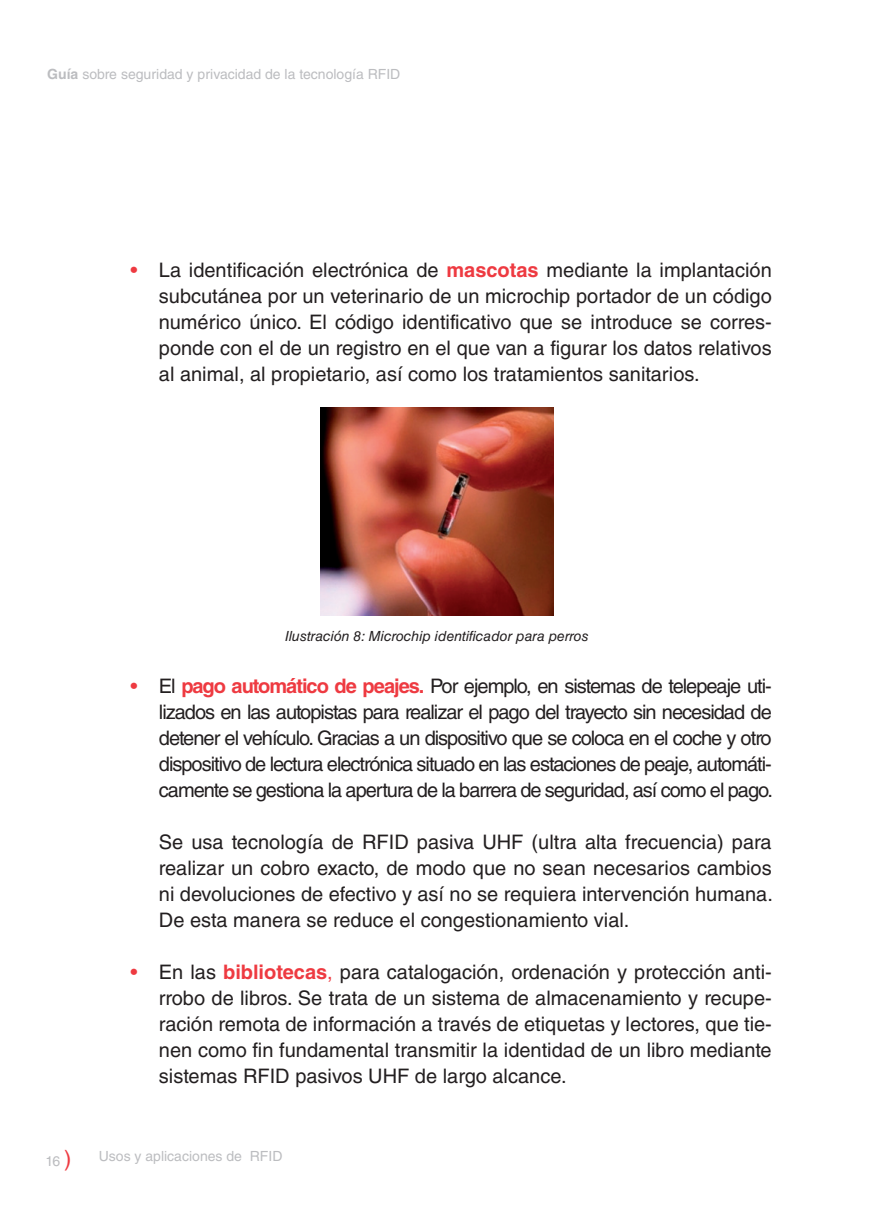
<style>
.page{position:relative;width:874px;height:1225px;background:#fff}
.page>*{position:absolute;margin:0;border:0;box-sizing:border-box;transform-origin:0 0}
.t1{font:20px/26px "Helvetica LT Std";color:#231f20;text-align:justify}
.t2{font:14px "Helvetica LT Std";color:#bcbdc0}
.t3{font:italic 14px "Helvetica LT Std";color:#231f20}
.s1{font-weight:700}
.s2{color:#ee3a41}
.s3{font-weight:700;color:#ee3a41}
.s4{font-size:22px;color:#ee3a41}
</style>
<div class="page">
<img style="left:320px;top:407px;width:233px;height:208px">
<p class="t2" style="left:47px;top:66px;width:354px"><span class="s1">guía</span> sobre seguridad y privacidad de la tecnología RFID</p>
<p class="t1" style="left:159px;top:257px;width:614px;text-indent:-28px"><span class="s2">•</span> La identificación electrónica de <span class="s3">mascotas</span> mediante la implantación subcutánea por un veterinario de un microchip portador de un código numérico único. El código identificativo que se introduce se corres&shy;ponde con el de un registro en el que van a figurar los datos relativos al animal, al propietario, así como los tratamientos sanitarios.</p>
<p class="t3" style="left:285px;top:628px;width:305px">Ilustración 8: Microchip identificador para perros</p>
<p class="t2" style="left:45px;top:1152px;width:28px">16 <span class="s4">)</span></p>
<p class="t1" style="left:159px;top:673px;width:615px;text-indent:-28px"><span class="s2">•</span> El <span class="s3">pago automático de peajes.</span> Por ejemplo, en sistemas de telepeaje uti&shy;lizados en las autopistas para realizar el pago del trayecto sin necesidad de detener el vehículo. Gracias a un dispositivo que se coloca en el coche y otro dispositivo de lectura electrónica situado en las estaciones de peaje, automáti&shy;camente se gestiona la apertura de la barrera de seguridad, así como el pago.</p>
<p class="t1" style="left:159px;top:829px;width:615px">Se usa tecnología de RFID pasiva UHF (ultra alta frecuencia) para realizar un cobro exacto, de modo que no sean necesarios cambios ni devoluciones de efectivo y así no se requiera intervención humana.<br>De esta manera se reduce el congestionamiento vial.</p>
<p class="t1" style="left:159px;top:959px;width:614px;text-indent:-28px"><span class="s2">•</span> En las <span class="s3">bibliotecas</span><span class="s2">,</span> para catalogación, ordenación y protección anti&shy;rrobo de libros. Se trata de un sistema de almacenamiento y recupe&shy;ración remota de información a través de etiquetas y lectores, que tie&shy;nen como fin fundamental transmitir la identidad de un libro mediante sistemas RFID pasivos UHF de largo alcance.</p>
<p class="t2" style="left:99px;top:1148px;width:185px">Usos y aplicaciones de RFID</p>
</div>
